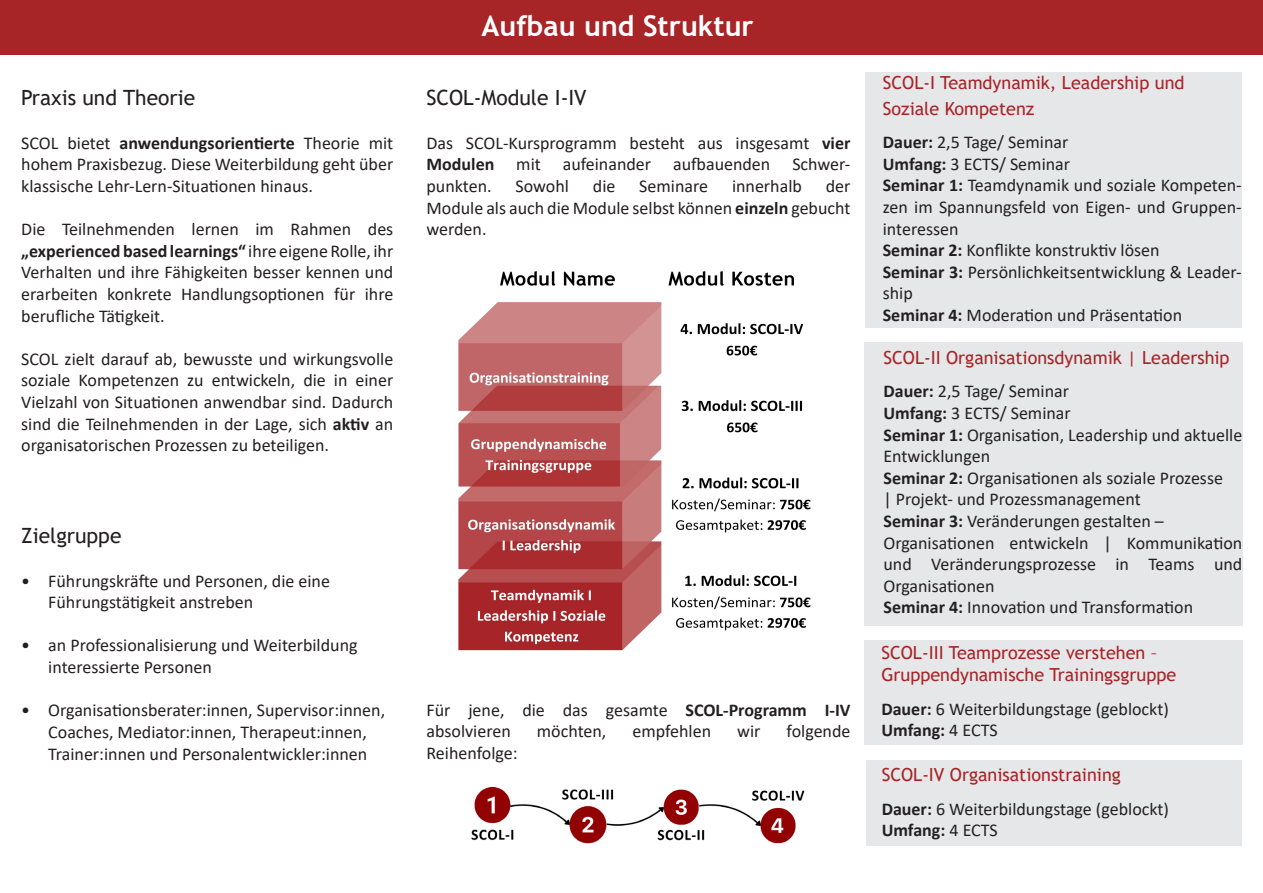
<style>
.page{position:relative;width:1263px;height:893px;background:#fff}
.page>*{position:absolute;margin:0;border:0;box-sizing:border-box;transform-origin:0 0}
.t1{font:700 28.5px "Trebuchet MS";color:#fff}
.t2{font:21px "Trebuchet MS";color:#231f20}
.t3{font:18px/21.6px "Calibri";color:#231f20;text-align:justify}
.t4{font:18px/25.2px "Trebuchet MS";color:#a72427}
.t5{font:700 18px "Calibri";color:#231f20}
.s1{font-weight:700}
.s2{font-weight:400}
</style>
<div class="page">
<div style="left:0;top:0;width:1263px;height:54px;background:#a72427"></div>
<img style="left:458px;top:271px;width:353px;height:380px">
<div style="left:865px;top:72px;width:377px;height:255px;background:#e6e7e9"></div>
<div style="left:864px;top:342px;width:378px;height:283px;background:#e6e7e9"></div>
<div style="left:864px;top:640px;width:378px;height:105px;background:#e6e7e9"></div>
<div style="left:866px;top:761px;width:376px;height:85px;background:#e6e7e9"></div>
<img style="left:471px;top:786px;width:334px;height:58px">
<p class="t2" style="left:21px;top:85px;width:175px">Praxis und Theorie</p>
<p class="t3" style="left:21px;top:131px;width:374px">SCOL bietet <span class="s1">anwendungsorientierte</span> Theorie mit hohem Praxisbezug. Diese Weiterbildung geht über klassische Lehr-Lern-Situationen hinaus.</p>
<p class="t3" style="left:21px;top:218px;width:374px">Die Teilnehmenden lernen im Rahmen des <span class="s1">„experienced based learnings“</span> ihre eigene Rolle, ihr Verhalten und ihre Fähigkeiten besser kennen und erarbeiten konkrete Handlungsoptionen für ihre berufliche Tätigkeit.</p>
<p class="t3" style="left:21px;top:347px;width:374px">SCOL zielt darauf ab, bewusste und wirkungsvolle soziale Kompetenzen zu entwickeln, die in einer Vielzahl von Situationen anwendbar sind. Dadurch sind die Teilnehmenden in der Lage, sich <span class="s1">aktiv</span> an organisatorischen Prozessen zu beteiligen.</p>
<p class="t2" style="left:21px;top:523px;width:102px">Zielgruppe</p>
<p class="t3" style="left:48px;top:569px;width:283px;text-indent:-27px">• Führungskräfte und Personen, die eine<br>Führungstätigkeit anstreben</p>
<p class="t3" style="left:48px;top:634px;width:311px;text-indent:-27px">• an Professionalisierung und Weiterbildung interessierte Personen</p>
<p class="t3" style="left:21px;top:699px;width:365px;text-align:center">• Organisationsberater:innen, Supervisor:innen,<br>Coaches, Mediator:innen, Therapeut:innen,<br>Trainer:innen und Personalentwickler:innen</p>
<p class="t1" style="left:481px;top:8px;width:274px">Aufbau und Struktur</p>
<p class="t2" style="left:426px;top:85px;width:162px">SCOL-Module I-IV</p>
<p class="t3" style="left:426px;top:131px;width:425px">Das SCOL-Kursprogramm besteht aus insgesamt <span class="s1">vier Modulen</span> mit aufeinander aufbauenden Schwer&shy;punkten.</p>
<p class="t3" style="left:516px;top:175px;width:55px">Sowohl</p>
<p class="t3" style="left:593px;top:175px;width:24px">die</p>
<p class="t3" style="left:639px;top:175px;width:70px">Seminare</p>
<p class="t3" style="left:732px;top:175px;width:71px">innerhalb</p>
<p class="t3" style="left:426px;top:175px;width:425px;text-indent:399px">der Module als auch die Module selbst können <span class="s1">einzeln</span> gebucht werden.</p>
<p class="t3" style="left:426px;top:698px;width:425px">Für jene, die das gesamte <span class="s1">SCOL-Programm I-IV </span>absolvieren</p>
<p class="t3" style="left:537px;top:720px;width:71px">möchten,</p>
<p class="t3" style="left:632px;top:720px;width:80px">empfehlen</p>
<p class="t3" style="left:737px;top:720px;width:25px">wir</p>
<p class="t3" style="left:787px;top:720px;width:65px">folgende</p>
<p class="t3" style="left:426px;top:741px;width:93px">Reihenfolge:</p>
<p class="t4" style="left:883px;top:70px;width:303px">SCOL-I Teamdynamik, Leadership und<br>Soziale Kompetenz</p>
<p class="t3" style="left:883px;top:131px;width:187px"><span class="s1">Dauer:</span> 2,5 Tage/ Seminar</p>
<p class="t3" style="left:883px;top:152px;width:189px"><span class="s1">Umfang:</span> 3 ECTS/ Seminar</p>
<p class="t3" style="left:883px;top:174px;width:360px"><span class="s1">Seminar 1:</span> Teamdynamik und soziale Kompeten&shy;zen im Spannungsfeld von Eigen- und Gruppen&shy;interessen</p>
<p class="t3" style="left:883px;top:239px;width:278px"><span class="s1">Seminar 2:</span> Konflikte konstruktiv lösen</p>
<p class="t3" style="left:883px;top:260px;width:360px"><span class="s1">Seminar 3:</span> Persönlichkeitsentwicklung &amp; Leader&shy;ship</p>
<p class="t3" style="left:883px;top:304px;width:301px"><span class="s1">Seminar 4:</span> Moderation und Präsentation</p>
<p class="t4" style="left:883px;top:345px;width:348px">SCOL-II Organisationsdynamik | Leadership</p>
<p class="t3" style="left:883px;top:380px;width:187px"><span class="s1">Dauer:</span> 2,5 Tage/ Seminar</p>
<p class="t3" style="left:883px;top:402px;width:189px"><span class="s1">Umfang:</span> 3 ECTS/ Seminar</p>
<p class="t3" style="left:883px;top:423px;width:360px"><span class="s1">Seminar 1:</span> Organisation, Leadership und aktuelle<br>Entwicklungen</p>
<p class="t3" style="left:883px;top:466px;width:341px"><span class="s1">Seminar 2:</span> Organisationen als soziale Prozesse</p>
<p class="t3" style="left:883px;top:488px;width:259px">| Projekt- und Prozessmanagement</p>
<p class="t3" style="left:883px;top:510px;width:360px;text-align:left"><span class="s1">Seminar 3:</span> Veränderungen gestalten – Organisationen entwickeln | Kommunikation und Veränderungsprozesse in Teams und Organisationen</p>
<p class="t3" style="left:883px;top:596px;width:311px"><span class="s1">Seminar 4:</span> Innovation und Transformation</p>
<p class="t4" style="left:881px;top:642px;width:296px;line-height:21.6px">SCOL-III Teamprozesse verstehen –<br>Gruppendynamische Trainingsgruppe</p>
<p class="t3" style="left:881px;top:697px;width:289px"><span class="s1">Dauer:</span> 6 Weiterbildungstage (geblockt)</p>
<p class="t5" style="left:881px;top:717px;width:118px">Umfang: <span class="s2">4 ECTS</span></p>
<p class="t4" style="left:882px;top:762px;width:241px">SCOL-IV Organisationstraining</p>
<p class="t3" style="left:882px;top:797px;width:289px"><span class="s1">Dauer:</span> 6 Weiterbildungstage (geblockt)</p>
<p class="t5" style="left:882px;top:817px;width:118px">Umfang: <span class="s2">4 ECTS</span></p>
</div>
